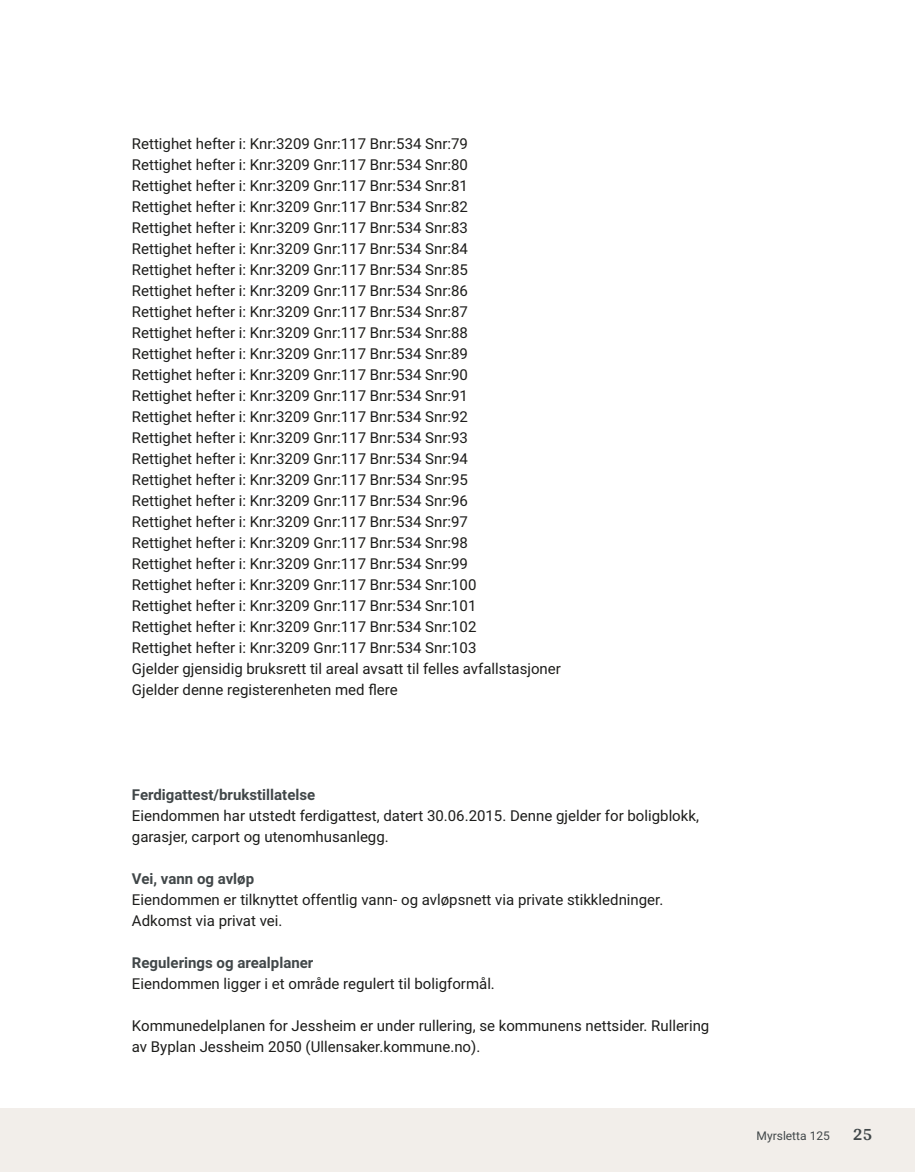
<style>
.page{position:relative;width:915px;height:1172px;background:#fff}
.page>*{position:absolute;margin:0;border:0;box-sizing:border-box;transform-origin:0 0}
.t1{font:700 18px "Arya";color:#414749}
.t2{font:15px/21px "Roboto Vitec";color:#1d1d1b}
.t3{font:700 15px "Roboto Vitec";color:#414749}
.t4{font:12px "Roboto Vitec";color:#414749}
</style>
<div class="page">
<div style="left:0;top:1108px;width:914px;height:64px;background:#f2eeea"></div>
<p class="t2" style="left:132px;top:132px;width:430px">Rettighet hefter i: Knr:3209 Gnr:117 Bnr:534 Snr:79<br>Rettighet hefter i: Knr:3209 Gnr:117 Bnr:534 Snr:80<br>Rettighet hefter i: Knr:3209 Gnr:117 Bnr:534 Snr:81<br>Rettighet hefter i: Knr:3209 Gnr:117 Bnr:534 Snr:82<br>Rettighet hefter i: Knr:3209 Gnr:117 Bnr:534 Snr:83<br>Rettighet hefter i: Knr:3209 Gnr:117 Bnr:534 Snr:84<br>Rettighet hefter i: Knr:3209 Gnr:117 Bnr:534 Snr:85<br>Rettighet hefter i: Knr:3209 Gnr:117 Bnr:534 Snr:86<br>Rettighet hefter i: Knr:3209 Gnr:117 Bnr:534 Snr:87<br>Rettighet hefter i: Knr:3209 Gnr:117 Bnr:534 Snr:88<br>Rettighet hefter i: Knr:3209 Gnr:117 Bnr:534 Snr:89<br>Rettighet hefter i: Knr:3209 Gnr:117 Bnr:534 Snr:90<br>Rettighet hefter i: Knr:3209 Gnr:117 Bnr:534 Snr:91<br>Rettighet hefter i: Knr:3209 Gnr:117 Bnr:534 Snr:92<br>Rettighet hefter i: Knr:3209 Gnr:117 Bnr:534 Snr:93<br>Rettighet hefter i: Knr:3209 Gnr:117 Bnr:534 Snr:94<br>Rettighet hefter i: Knr:3209 Gnr:117 Bnr:534 Snr:95<br>Rettighet hefter i: Knr:3209 Gnr:117 Bnr:534 Snr:96<br>Rettighet hefter i: Knr:3209 Gnr:117 Bnr:534 Snr:97<br>Rettighet hefter i: Knr:3209 Gnr:117 Bnr:534 Snr:98<br>Rettighet hefter i: Knr:3209 Gnr:117 Bnr:534 Snr:99<br>Rettighet hefter i: Knr:3209 Gnr:117 Bnr:534 Snr:100<br>Rettighet hefter i: Knr:3209 Gnr:117 Bnr:534 Snr:101<br>Rettighet hefter i: Knr:3209 Gnr:117 Bnr:534 Snr:102<br>Rettighet hefter i: Knr:3209 Gnr:117 Bnr:534 Snr:103<br>Gjelder gjensidig bruksrett til areal avsatt til felles avfallstasjoner Gjelder denne registerenheten med flere</p>
<p class="t3" style="left:132px;top:784px;width:185px">Ferdigattest/brukstillatelse</p>
<p class="t2" style="left:132px;top:804px;width:568px">Eiendommen har utstedt ferdigattest, datert 30.06.2015. Denne gjelder for boligblokk, garasjer, carport og utenomhusanlegg.</p>
<p class="t3" style="left:132px;top:868px;width:124px">Vei, vann og avløp</p>
<p class="t2" style="left:132px;top:888px;width:532px">Eiendommen er tilknyttet offentlig vann‑ og avløpsnett via private stikkledninger.<br>Adkomst via privat vei.</p>
<p class="t3" style="left:132px;top:952px;width:183px">Regulerings og arealplaner</p>
<p class="t2" style="left:132px;top:972px;width:364px">Eiendommen ligger i et område regulert til boligformål.</p>
<p class="t2" style="left:132px;top:1014px;width:578px">Kommunedelplanen for Jessheim er under rullering, se kommunens nettsider. Rullering av Byplan Jessheim 2050 (Ullensaker.kommune.no).</p>
<p class="t4" style="left:756px;top:1127px;width:75px">Myrsletta 125</p>
<p class="t1" style="left:852px;top:1123px;width:21px">25</p>
</div>
